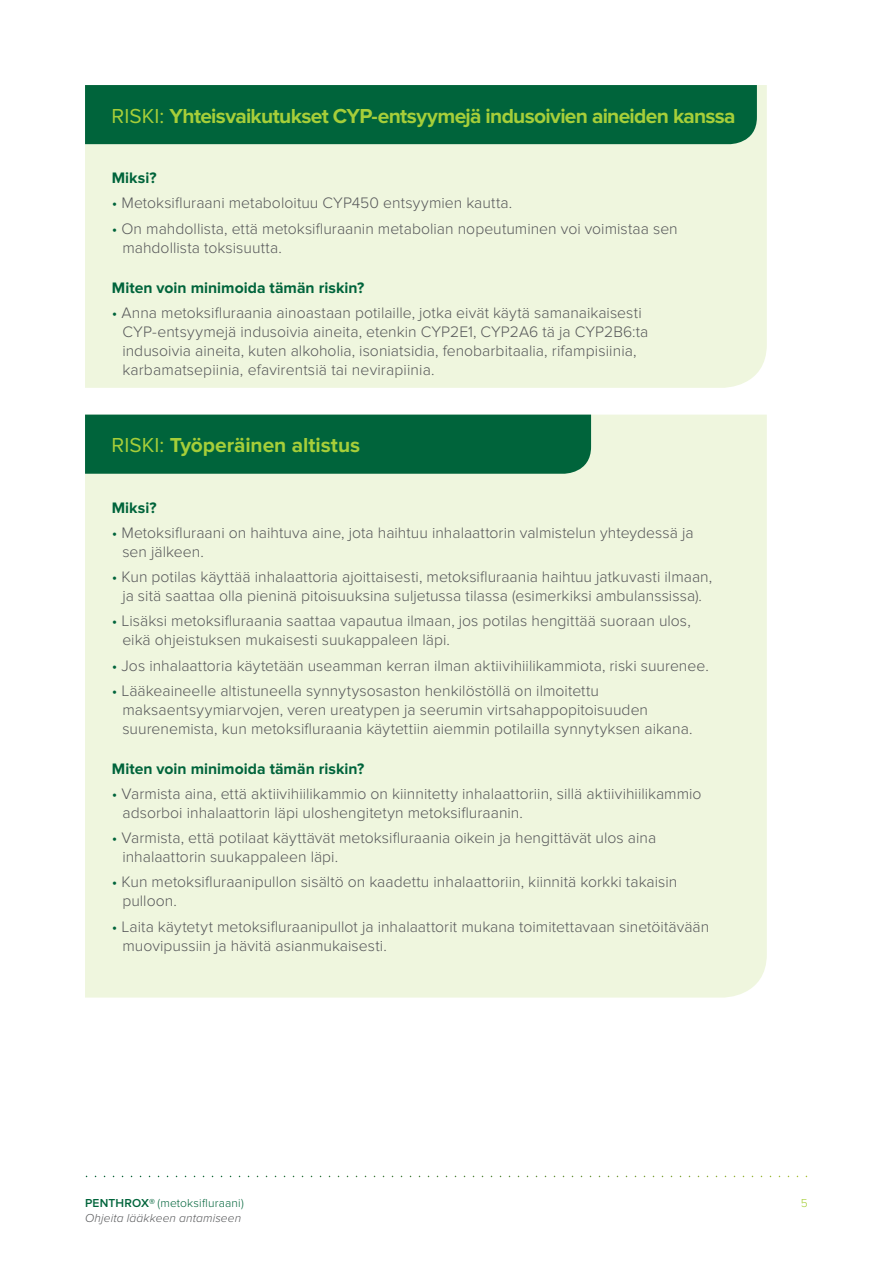
<style>
.page{position:relative;width:893px;height:1263px;background:#fff}
.page>*{position:absolute;margin:0;border:0;box-sizing:border-box;transform-origin:0 0}
.t1{font:700 21px "Proxima Nova";letter-spacing:-.03em;color:#a6ce39}
.t2{font:700 21px "Proxima Nova";letter-spacing:-.005em;color:#a6ce39}
.t3{font:300 15.75px/18.9px "Proxima Nova";color:#57585a}
.t4{font:700 15.75px "Proxima Nova";color:#00643b}
.t5{font:italic 300 12px/14.4px "Proxima Nova";letter-spacing:.01em;color:#57585a}
.t6{font:300 12px "Proxima Nova";color:#a6ce39}
.s1{font-weight:400}
.s2{color:#00643b}
.s3{font-weight:600;font-style:normal;color:#00643b}
.s4{font-style:normal;color:#00643b}
</style>
<div class="page">
<svg style="left:86px;top:1176px;width:721px;height:1px"></svg>
<div style="left:85px;top:85px;width:682px;height:303px;background:#eff6de"></div>
<div style="left:85px;top:415px;width:682px;height:582px;background:#eff6de"></div>
<div style="left:85px;top:85px;width:672px;height:59px;background:#00643b"></div>
<div style="left:85px;top:415px;width:506px;height:59px;background:#00643b"></div>
<p class="t1" style="left:112px;top:104px;width:625px"><span class="s1">RISKI:</span> Yhteisvaikutukset CYP-entsyymejä indusoivien aineiden kanssa</p>
<p class="t4" style="left:112px;top:169px;width:46px">Miksi?</p>
<p class="t3" style="left:112px;top:194px;width:402px"><span class="s2">•</span> Metoksifluraani metaboloituu CYP450 entsyymien kautta.</p>
<p class="t3" style="left:122px;top:219px;width:557px;text-indent:-11px"><span class="s2">•</span> On mahdollista, että metoksifluraanin metabolian nopeutuminen voi voimistaa sen mahdollista toksisuutta.</p>
<p class="t4" style="left:112px;top:278px;width:254px">Miten voin minimoida tämän riskin?</p>
<p class="t3" style="left:122px;top:304px;width:527px;text-indent:-11px"><span class="s2">•</span> Anna metoksifluraania ainoastaan potilaille, jotka eivät käytä samanaikaisesti CYP-entsyymejä indusoivia aineita, etenkin CYP2E1, CYP2A6 tä ja CYP2B6:ta indusoivia aineita, kuten alkoholia, isoniatsidia, fenobarbitaalia, rifampisiinia, karbamatsepiinia, efavirentsiä tai nevirapiinia.</p>
<p class="t2" style="left:112px;top:433px;width:250px"><span class="s1">RISKI:</span> Työperäinen altistus</p>
<p class="t4" style="left:112px;top:498px;width:46px">Miksi?</p>
<p class="t3" style="left:122px;top:523px;width:573px;text-indent:-11px"><span class="s2">•</span> Metoksifluraani on haihtuva aine, jota haihtuu inhalaattorin valmistelun yhteydessä ja sen jälkeen.</p>
<p class="t3" style="left:112px;top:568px;width:602px;text-align:center"><span class="s2">•</span> Kun potilas käyttää inhalaattoria ajoittaisesti, metoksifluraania haihtuu jatkuvasti ilmaan, ja sitä saattaa olla pieninä pitoisuuksina suljetussa tilassa (esimerkiksi ambulanssissa).</p>
<p class="t3" style="left:122px;top:612px;width:570px;text-indent:-11px"><span class="s2">•</span> Lisäksi metoksifluraania saattaa vapautua ilmaan, jos potilas hengittää suoraan ulos, eikä ohjeistuksen mukaisesti suukappaleen läpi.</p>
<p class="t3" style="left:112px;top:656px;width:599px"><span class="s2">•</span> Jos inhalaattoria käytetään useamman kerran ilman aktiivihiilikammiota, riski suurenee.</p>
<p class="t3" style="left:122px;top:681px;width:572px;text-indent:-11px"><span class="s2">•</span> Lääkeaineelle altistuneella synnytysosaston henkilöstöllä on ilmoitettu maksaentsyymiarvojen, veren ureatypen ja seerumin virtsahappopitoisuuden suurenemista, kun metoksifluraania käytettiin aiemmin potilailla synnytyksen aikana.</p>
<p class="t4" style="left:112px;top:759px;width:254px">Miten voin minimoida tämän riskin?</p>
<p class="t3" style="left:122px;top:785px;width:581px;text-indent:-11px"><span class="s2">•</span> Varmista aina, että aktiivihiilikammio on kiinnitetty inhalaattoriin, sillä aktiivihiilikammio adsorboi inhalaattorin läpi uloshengitetyn metoksifluraanin.</p>
<p class="t3" style="left:122px;top:829px;width:535px;text-indent:-11px"><span class="s2">•</span> Varmista, että potilaat käyttävät metoksifluraania oikein ja hengittävät ulos aina inhalaattorin suukappaleen läpi.</p>
<p class="t3" style="left:122px;top:873px;width:556px;text-indent:-11px"><span class="s2">•</span> Kun metoksifluraanipullon sisältö on kaadettu inhalaattoriin, kiinnitä korkki takaisin pulloon.</p>
<p class="t3" style="left:122px;top:917px;width:588px;text-indent:-11px"><span class="s2">•</span> Laita käytetyt metoksifluraanipullot ja inhalaattorit mukana toimitettavaan sinetöitävään muovipussiin ja hävitä asianmukaisesti.</p>
<p class="t5" style="left:85px;top:1196px;width:160px"><span class="s3">PENTHROX®</span> <span class="s4">(metoksifluraani)<br></span>Ohjeita lääkkeen antamiseen</p>
<p class="t6" style="left:801px;top:1196px;width:8px">5</p>
</div>
